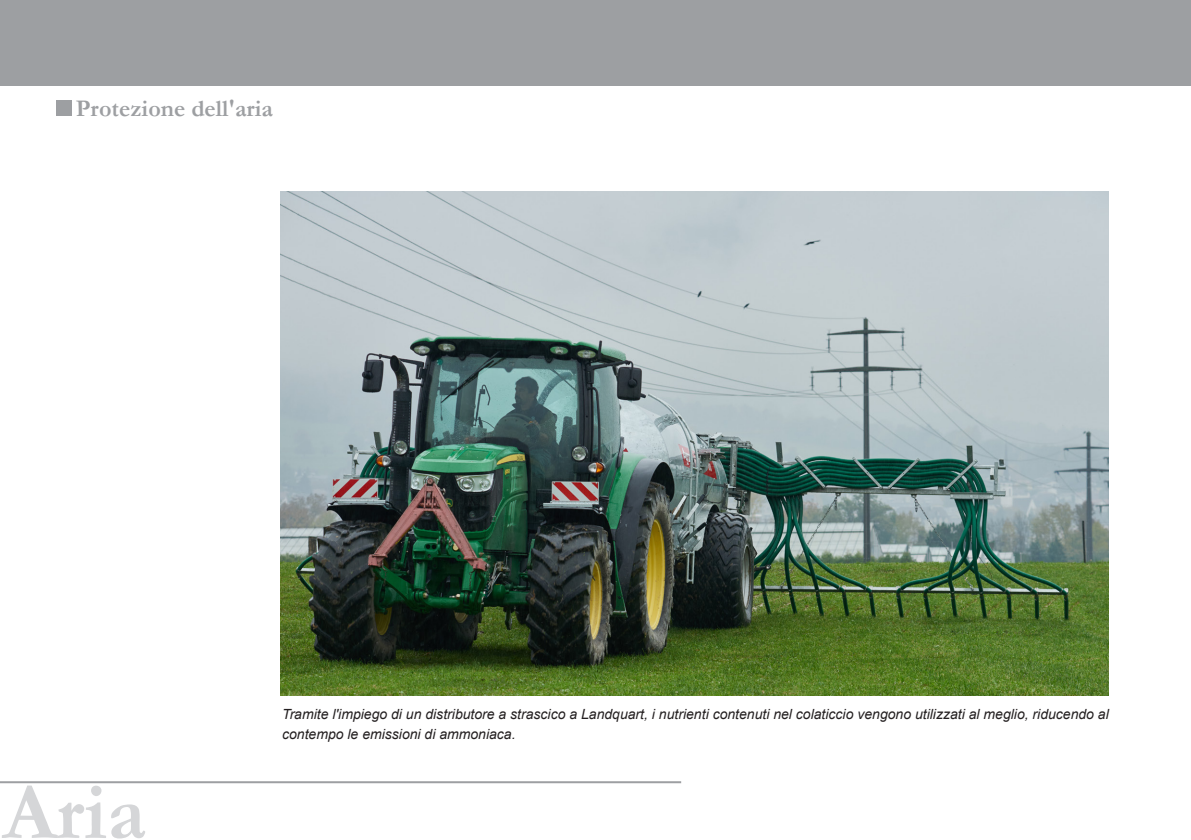
<style>
.page{position:relative;width:1191px;height:840px;background:#fff}
.page>*{position:absolute;margin:0;border:0;box-sizing:border-box;transform-origin:0 0}
.t1{font:700 81.4px "Garamond";color:#d5d6d8}
.t2{font:700 24px "Garamond";color:#9d9fa2}
.t3{font:italic 14px/20px "Arial";color:#231f20}
</style>
<div class="page">
<div style="left:57px;top:100px;width:15px;height:16px;background:#9d9fa2"></div>
<hr style="left:0;top:780px;width:681px;height:2px;background:#9d9fa2">
<div style="left:0;top:0;width:1191px;height:85px;background:#9d9fa2"></div>
<img style="left:281px;top:191px;width:827px;height:503px">
<h2 class="t2" style="left:76px;top:92px;width:199px">Protezione dell'aria</h2>
<h1 class="t1" style="left:3px;top:756px;width:145px">Aria</h1>
<p class="t3" style="left:282px;top:703px;width:828px">Tramite l'impiego di un distributore a strascico a Landquart, i nutrienti contenuti nel colaticcio vengono utilizzati al meglio, riducendo al contempo le emissioni di ammoniaca.</p>
</div>
